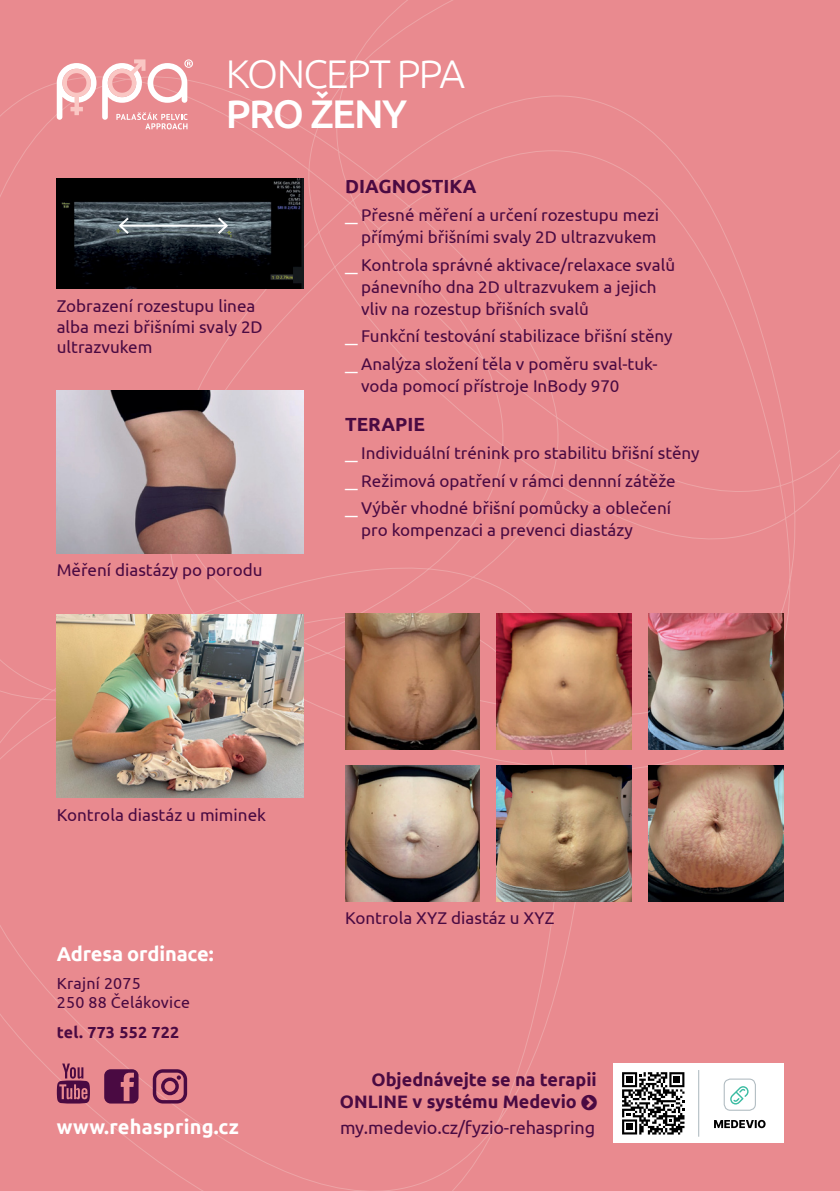
<style>
.page{position:relative;width:840px;height:1191px;background:#fff}
.page>*{position:absolute;margin:0;border:0;box-sizing:border-box;transform-origin:0 0}
.t1{font:300 40px "Ubuntu";letter-spacing:-.04em;color:#fff}
.t2{font:500 40px "Ubuntu";letter-spacing:-.04em;color:#fff}
.t3{font:700 20px "Ubuntu";letter-spacing:.01em;color:#fff}
.t4{font:700 19px "Ubuntu";color:#4a0a42}
.t5{font:700 18px/22px "Ubuntu";color:#4a0a42}
.t6{font:18px "Ubuntu";letter-spacing:-.01em;color:#4a0a42}
.t7{font:17px/22px "Ubuntu";color:#4a0a42}
.t8{font:16px/19px "Ubuntu";letter-spacing:.015em;color:#4a0a42}
.t9{font:700 16px "Ubuntu";letter-spacing:.015em;color:#4a0a42}
.s1{color:#fff}
</style>
<div class="page">
<div style="left:0;top:0;width:839px;height:1191px;background:#e98a8f"></div>
<svg style="left:57px;top:1063px;width:33px;height:40px"></svg>
<svg style="left:104px;top:1069px;width:34px;height:34px"></svg>
<svg style="left:153px;top:1069px;width:34px;height:34px"></svg>
<img style="left:496px;top:613px;width:135px;height:136px">
<img style="left:57px;top:391px;width:246px;height:162px">
<img style="left:57px;top:179px;width:246px;height:110px">
<hr style="left:120px;top:225px;width:106px;height:2px;background:#fff">
<svg style="left:117px;top:215px;width:14px;height:21px"></svg>
<svg style="left:216px;top:215px;width:13px;height:21px"></svg>
<img style="left:345px;top:613px;width:134px;height:136px">
<img style="left:648px;top:613px;width:135px;height:136px">
<img style="left:648px;top:765px;width:135px;height:137px">
<img style="left:496px;top:765px;width:135px;height:137px">
<img style="left:345px;top:765px;width:134px;height:137px">
<img style="left:57px;top:615px;width:246px;height:182px">
<svg style="left:57px;top:63px;width:39px;height:57px"></svg>
<svg style="left:102px;top:59px;width:91px;height:70px"></svg>
<div style="left:613px;top:1063px;width:79px;height:80px;background:#fff"></div>
<div style="left:689px;top:1063px;width:93px;height:80px;background:#fff"></div>
<svg style="left:622px;top:1072px;width:62px;height:62px"></svg>
<div style="left:626px;top:1076px;width:6px;height:7px;background:#000"></div>
<div style="left:673px;top:1076px;width:6px;height:7px;background:#000"></div>
<div style="left:626px;top:1123px;width:6px;height:7px;background:#000"></div>
<svg style="left:714px;top:1119px;width:51px;height:9px"></svg>
<div style="left:723px;top:1078px;width:32px;height:32px;border:1px solid #b1bcc2;border-radius:6px"></div>
<svg style="left:730px;top:1086px;width:18px;height:18px"></svg>
<hr style="left:697px;top:1070px;width:1px;height:66px;background:#b1bcc2">
<svg style="left:581px;top:1095px;width:15px;height:15px"></svg>
<h1 class="t1" style="left:226px;top:49px;width:241px">KONCEPT PPA</h1>
<h1 class="t2" style="left:226px;top:88px;width:183px">PRO ŽENY</h1>
<p class="t7" style="left:57px;top:296px;width:207px;line-height:20.4px">Zobrazení rozestupu linea alba mezi břišními svaly 2D ultrazvukem</p>
<p class="t7" style="left:57px;top:559px;width:207px">Měření diastázy po porodu</p>
<p class="t4" style="left:345px;top:175px;width:133px">Diagnostika</p>
<p class="t7" style="left:345px;top:203px;width:315px;text-align:right"><span class="s1">_</span> Přesné měření a určení rozestupu mezi přímými břišními svaly 2D ultrazvukem</p>
<p class="t7" style="left:361px;top:253px;width:315px;text-indent:-16px"><span class="s1">_</span> Kontrola správné aktivace/relaxace svalů pánevního dna 2D ultrazvukem a jejich vliv na rozestup břišních svalů</p>
<p class="t7" style="left:345px;top:322px;width:329px;line-height:27.6px"><span class="s1">_</span> Funkční testování stabilizace břišní stěny <span class="s1">_</span> Analýza složení těla v poměru sval-tuk-</p>
<p class="t7" style="left:361px;top:374px;width:260px">voda pomocí přístroje InBody 970</p>
<p class="t4" style="left:345px;top:413px;width:81px">Terapie</p>
<p class="t7" style="left:345px;top:438px;width:356px;line-height:27.6px"><span class="s1">_</span> Individuální trénink pro stabilitu břišní stěny <span class="s1">_</span> Režimová opatření v rámci dennní zátěže<br><span class="s1">_</span> Výběr vhodné břišní pomůcky a oblečení</p>
<p class="t7" style="left:361px;top:518px;width:273px">pro kompenzaci a prevenci diastázy</p>
<p class="t7" style="left:57px;top:803px;width:211px">Kontrola diastáz u miminek</p>
<p class="t3" style="left:57px;top:942px;width:158px">Adresa ordinace:</p>
<p class="t8" style="left:57px;top:973px;width:135px">Krajní 2075<br>250 88 Čelákovice</p>
<p class="t9" style="left:57px;top:1022px;width:124px">tel. 773 552 722</p>
<p class="t3" style="left:57px;top:1114px;width:183px">www.rehaspring.cz</p>
<p class="t7" style="left:345px;top:906px;width:211px">Kontrola XYZ diastáz u XYZ</p>
<p class="t5" style="left:340px;top:1068px;width:258px;text-indent:32px">Objednávejte se na terapii<br>ONLINE</p>
<p class="t5" style="left:412px;top:1090px;width:166px">v systému Medevio</p>
<p class="t6" style="left:340px;top:1117px;width:256px">my.medevio.cz/fyzio-rehaspring</p>
</div>
